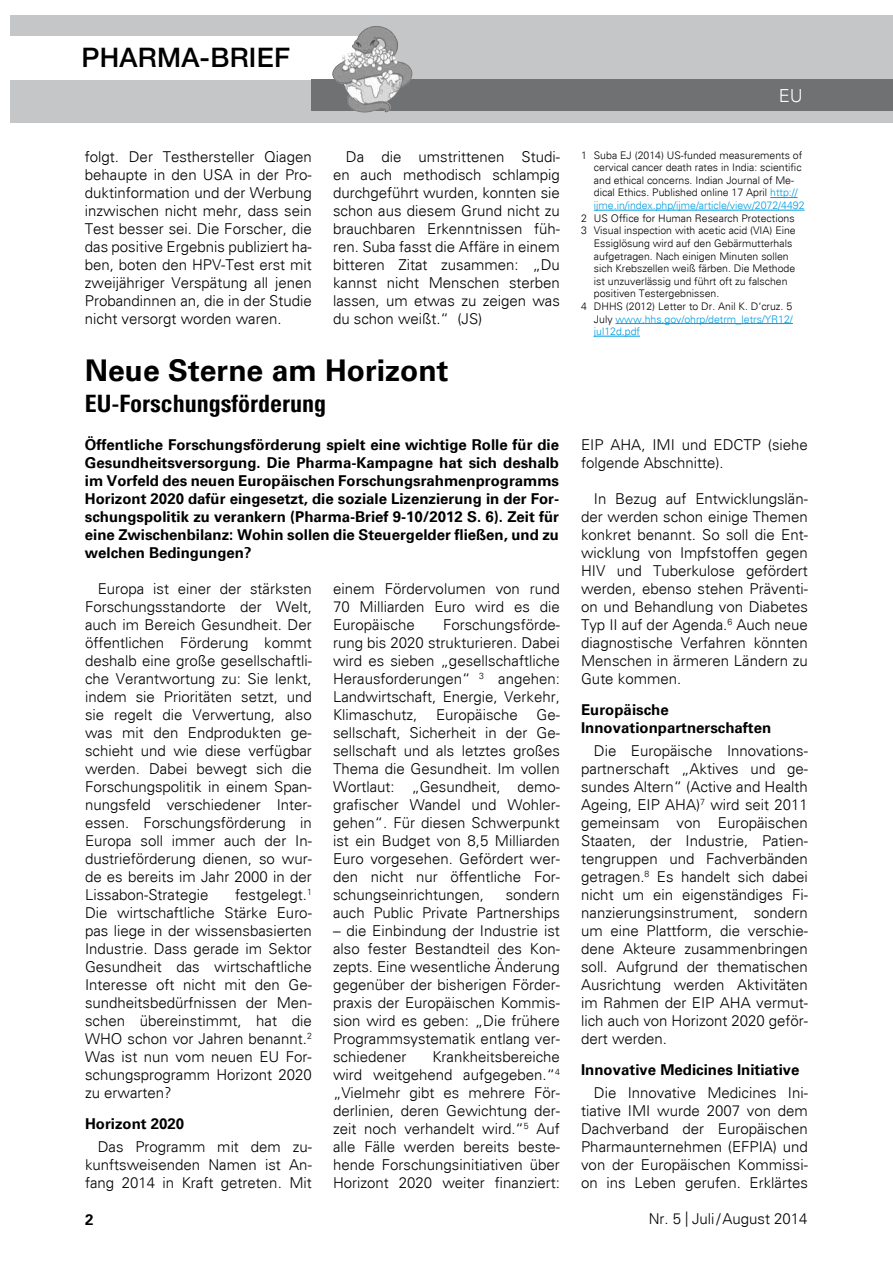
<style>
.page{position:relative;width:893px;height:1263px;background:#fff}
.page>*{position:absolute;margin:0;border:0;box-sizing:border-box;transform-origin:0 0}
.t1{font:700 30px "Univers";color:#000}
.t2{font:500 27px "Helvetica Neue LT";letter-spacing:.01em;color:#000}
.t3{font:700 condensed 24px "Univers";color:#000}
.t4{font:300 18px "Univers";color:#fff}
.t5{font:300 15px/18px "Univers";color:#000;text-align:justify}
.t6{font:700 15px/18px "Univers";color:#000;text-align:justify}
.t7{font:300 10.5px/12.6px "Univers";color:#000}
.t8{font:300 10.5px "Univers";color:#009de0}
.s1{color:#009de0}
.s2{color:#000}
</style>
<div class="page">
<div style="left:10px;top:15px;width:868px;height:108px;background:#c5c6c7"></div>
<div style="left:8px;top:36px;width:363px;height:43px;background:#fff"></div>
<div style="left:311px;top:79px;width:567px;height:32px;background:#6f7172"></div>
<img style="left:344px;top:26px;width:30px;height:34px">
<div style="left:862px;top:15px;width:31px;height:108px;background:#c5c6c7"></div>
<div style="left:846px;top:79px;width:47px;height:32px;background:#6f7172"></div>
<svg style="left:770px;top:197px;width:28px;height:1px"></svg>
<hr style="left:594px;top:210px;width:211px;height:1px;background:#009de0">
<hr style="left:615px;top:323px;width:178px;height:1px;background:#009de0">
<hr style="left:594px;top:336px;width:46px;height:1px;background:#009de0">
<h2 class="t2" style="left:81px;top:42px;width:210px">PHARMA-BRIEF</h2>
<p class="t4" style="left:779px;top:85px;width:25px">EU</p>
<p class="t5" style="left:85px;top:148px;width:228px">folgt. Der Testhersteller Qiagen behaupte in den USA in der Pro&shy;duktinformation und der Werbung inzwischen nicht mehr, dass sein Test besser sei. Die Forscher, die das positive Ergebnis publiziert ha&shy;ben, boten den HPV-Test erst mit zweijähriger Verspätung all jenen Probandinnen an, die in der Studie nicht versorgt worden waren.</p>
<h1 class="t1" style="left:85px;top:353px;width:365px">Neue Sterne am Horizont</h1>
<h3 class="t3" style="left:85px;top:389px;width:243px">EU-Forschungsförderung</h3>
<p class="t6" style="left:85px;top:436px;width:476px">Öffentliche Forschungsförderung spielt eine wichtige Rolle für die Gesundheitsversorgung. Die Pharma-Kampagne hat sich deshalb im Vorfeld des neuen Europäischen Forschungsrahmenprogramms Horizont 2020 dafür eingesetzt, die soziale Lizenzierung in der For&shy;schungspolitik zu verankern (Pharma-Brief 9-10/2012 S. 6). Zeit für eine Zwischenbilanz: Wohin sollen die Steuergelder fließen, und zu welchen Bedingungen?</p>
<p class="t5" style="left:85px;top:580px;width:228px;text-indent:13px">Europa ist einer der stärksten Forschungsstandorte der Welt, auch im Bereich Gesundheit. Der öffentlichen Förderung kommt deshalb eine große gesellschaftli&shy;che Verantwortung zu: Sie lenkt, indem sie Prioritäten setzt, und sie regelt die Verwertung, also was mit den Endprodukten ge&shy;schieht und wie diese verfügbar werden. Dabei bewegt sich die Forschungspolitik in einem Span&shy;nungsfeld verschiedener Inter&shy;essen. Forschungsförderung in Europa soll immer auch der In&shy;dustrieförderung dienen, so wur&shy;de es bereits im Jahr 2000 in der Lissabon-Strategie</p>
<p class="t5" style="left:333px;top:148px;width:228px;text-indent:13px">Da die umstrittenen Studi&shy;en auch methodisch schlampig durchgeführt wurden, konnten sie schon aus diesem Grund nicht zu brauchbaren Erkenntnissen füh&shy;ren. Suba fasst die Affäre in einem bitteren Zitat zusammen: „Du kannst nicht Menschen sterben lassen, um etwas zu zeigen was du schon weißt.“ (JS)</p>
<p class="t7" style="left:594px;top:149px;width:212px;text-indent:-13px">1 Suba EJ (2014) US-funded measurements of cervical cancer death rates in India: scientific and ethical concerns. Indian Journal of Me&shy;dical Ethics. Published online 17 April <span class="s1">http:// ijme.in/index.php/ijme/article/view/2072/4492</span></p>
<p class="t7" style="left:581px;top:212px;width:215px">2 US Office for Human Research Protections</p>
<p class="t7" style="left:581px;top:224px;width:216px">3 Visual inspection with acetic acid (VIA) Eine</p>
<p class="t7" style="left:594px;top:237px;width:200px">Essiglösung wird auf den Gebärmutterhals</p>
<p class="t7" style="left:594px;top:249px;width:196px">aufgetragen. Nach einigen Minuten sollen</p>
<p class="t7" style="left:594px;top:262px;width:203px">sich Krebszellen weiß färben. Die Methode</p>
<p class="t7" style="left:594px;top:275px;width:195px">ist unzuverlässig und führt oft zu falschen</p>
<p class="t7" style="left:594px;top:287px;width:127px">positiven Testergebnissen.</p>
<p class="t7" style="left:581px;top:300px;width:213px">4 DHHS (2012) Letter to Dr. Anil K. D‘cruz. 5</p>
<p class="t8" style="left:594px;top:312px;width:200px"><span class="s2">July</span> www.hhs.gov/ohrp/detrm_letrs/YR12/</p>
<p class="t8" style="left:594px;top:325px;width:48px">jul12d.pdf</p>
<p class="t5" style="left:581px;top:436px;width:228px">EIP AHA, IMI und EDCTP (siehe folgende Abschnitte).</p>
<p class="t5" style="left:581px;top:490px;width:228px;text-indent:13px">In Bezug auf Entwicklungslän&shy;der werden schon einige Themen konkret benannt. So soll die Ent&shy;wicklung von Impfstoffen gegen HIV und Tuberkulose gefördert werden, ebenso stehen Präventi&shy;on und Behandlung von Diabetes Typ II auf der Agenda.<sup>6</sup> Auch neue diagnostische Verfahren könnten Menschen in ärmeren Ländern zu Gute kommen.</p>
<p class="t6" style="left:581px;top:701px;width:192px">Europäische<br>Innovationpartnerschaften</p>
<p class="t5" style="left:581px;top:742px;width:228px;text-indent:13px">Die Europäische Innovations&shy;partnerschaft „Aktives und ge&shy;sundes Altern“ (Active and Health Ageing, EIP AHA)<sup>7</sup> wird seit 2011 gemeinsam von Europäischen Staaten, der Industrie, Patien&shy;tengruppen und Fachverbänden getragen.<sup>8</sup> Es handelt sich dabei nicht um ein eigenständiges Fi&shy;nanzierungsinstrument, sondern um eine Plattform, die verschie&shy;dene Akteure zusammenbringen soll. Aufgrund der thematischen Ausrichtung werden Aktivitäten im Rahmen der EIP AHA vermut&shy;lich auch von Horizont 2020 geför&shy;dert werden.</p>
<p class="t6" style="left:581px;top:1061px;width:220px">Innovative Medicines Initiative</p>
<p class="t5" style="left:581px;top:1084px;width:228px;text-indent:13px">Die Innovative Medicines Ini&shy;tiative IMI wurde 2007 von dem Dachverband der Europäischen Pharmaunternehmen (EFPIA) und von der Europäischen Kommissi&shy;on ins Leben gerufen. Erklärtes</p>
<p class="t5" style="left:333px;top:580px;width:228px">einem Fördervolumen von rund 70 Milliarden Euro wird es die Europäische</p>
<p class="t5" style="left:333px;top:616px;width:228px;text-indent:110px">Forschungsförde&shy;rung bis 2020 strukturieren. Dabei wird es sieben „gesellschaftliche Herausforderungen“ <sup>3</sup> angehen:<br>Landwirtschaft, Energie, Verkehr, Klimaschutz,</p>
<p class="t5" style="left:333px;top:706px;width:228px;text-indent:203px">Ge&shy;sellschaft, Sicherheit in der Ge&shy;sellschaft und als letztes großes Thema die Gesundheit. Im vollen Wortlaut: „Gesundheit, demo&shy;grafischer Wandel und Wohler&shy;gehen“. Für diesen Schwerpunkt ist ein Budget von 8,5 Milliarden Euro vorgesehen. Gefördert wer&shy;den nicht nur öffentliche For&shy;schungseinrichtungen,</p>
<p class="t5" style="left:436px;top:706px;width:83px">Europäische</p>
<p class="t5" style="left:85px;top:886px;width:228px;text-indent:150px">festgelegt.<sup>1<br></sup>Die wirtschaftliche Stärke Euro&shy;pas liege in der wissensbasierten Industrie. Dass gerade im Sektor Gesundheit das wirtschaftliche Interesse oft nicht mit den Ge&shy;sundheitsbedürfnissen der Men&shy;schen übereinstimmt, hat die WHO schon vor Jahren benannt.<sup>2<br></sup>Was ist nun vom neuen EU For&shy;schungsprogramm Horizont 2020 zu erwarten?</p>
<p class="t6" style="left:85px;top:1115px;width:101px">Horizont 2020</p>
<p class="t5" style="left:85px;top:1138px;width:228px;text-indent:13px">Das Programm mit dem zu&shy;kunftsweisenden Namen ist An&shy;fang 2014 in Kraft getreten. Mit</p>
<p class="t5" style="left:333px;top:886px;width:228px;text-align:right">sondern<br>auch Public Private Partnerships</p>
<p class="t5" style="left:333px;top:922px;width:228px">– die Einbindung der Industrie ist also fester Bestandteil des Kon&shy;zepts. Eine wesentliche Änderung gegenüber der bisherigen Förder&shy;praxis der Europäischen Kommis&shy;sion wird es geben: „Die frühere Programmsystematik entlang ver&shy;schiedener</p>
<p class="t5" style="left:333px;top:1048px;width:228px;text-indent:99px">Krankheitsbereiche wird weitgehend aufgegeben.“<sup>4 </sup>„Vielmehr gibt es mehrere För&shy;derlinien, deren Gewichtung der&shy;zeit noch verhandelt wird.“<sup>5</sup> Auf alle Fälle werden bereits beste&shy;hende Forschungsinitiativen über Horizont 2020 weiter finanziert:</p>
<p class="t6" style="left:85px;top:1211px;width:10px">2</p>
<p class="t5" style="left:649px;top:1210px;width:160px">Nr. 5 | Juli/August 2014</p>
</div>
